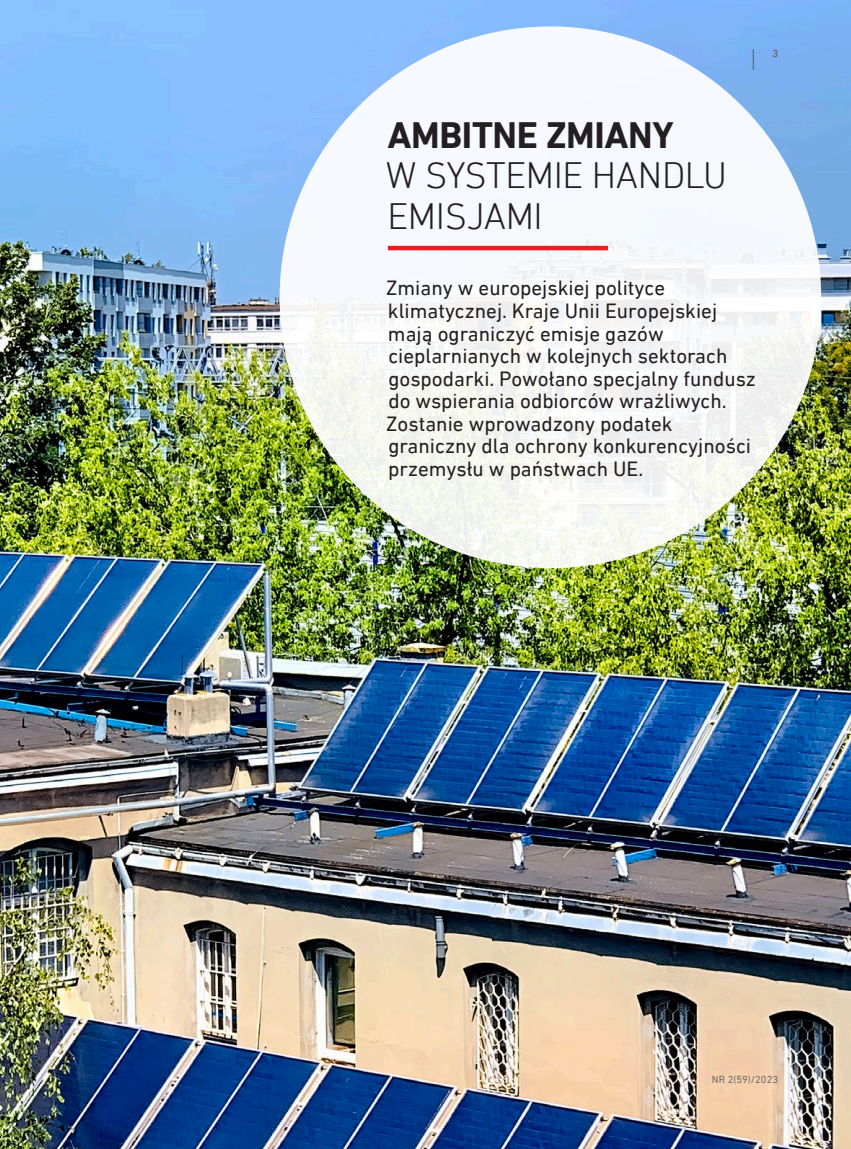
<style>
.page{position:relative;width:851px;height:1149px;background:#fff}
.page>*{position:absolute;margin:0;border:0;box-sizing:border-box;transform-origin:0 0}
.tytul_artykulu_na_sz{font:300 37.5px/40.5px "DIN Next LT Pro";letter-spacing:-.01em;color:#231f20}
.lead_ok{font:21px/22.5px "DIN Next LT Pro";color:#231f20}
.t1{font:10.5px "DIN Next LT Pro";color:#6c6d70}
.s1{font-weight:700}
</style>
<div class="page">
<img style="left:0;top:0;width:850px;height:1148px">
<div style="left:279px;top:26px;width:542px;height:542px;background:linear-gradient(to right,#f5f8f8,#f5f7f8);border-radius:50%"></div>
<hr style="left:388px;top:246px;width:220px;height:4px;background:#ee1d23">
<svg style="left:753px;top:49px;width:1px;height:21px"></svg>
<p class="t1" style="left:772px;top:47px;width:7px">3</p>
<p class="tytul_artykulu_na_sz" style="left:386px;top:114px;width:342px"><span class="s1">AMBITNE ZMIANY<br></span>W SYSTEMIE HANDLU<br>EMISJAMI</p>
<p class="lead_ok" style="left:386px;top:277px;width:371px">Zmiany w europejskiej polityce klimatycznej. Kraje Unii Europejskiej mają ograniczyć emisje gazów cieplarnianych w kolejnych sektorach gospodarki. Powołano specjalny fundusz do wspierania odbiorców wrażliwych.<br>Zostanie wprowadzony podatek graniczny dla ochrony konkurencyjności przemysłu w państwach UE.</p>
<p class="t1" style="left:711px;top:1073px;width:68px">nr 2(59)/2023</p>
</div>
